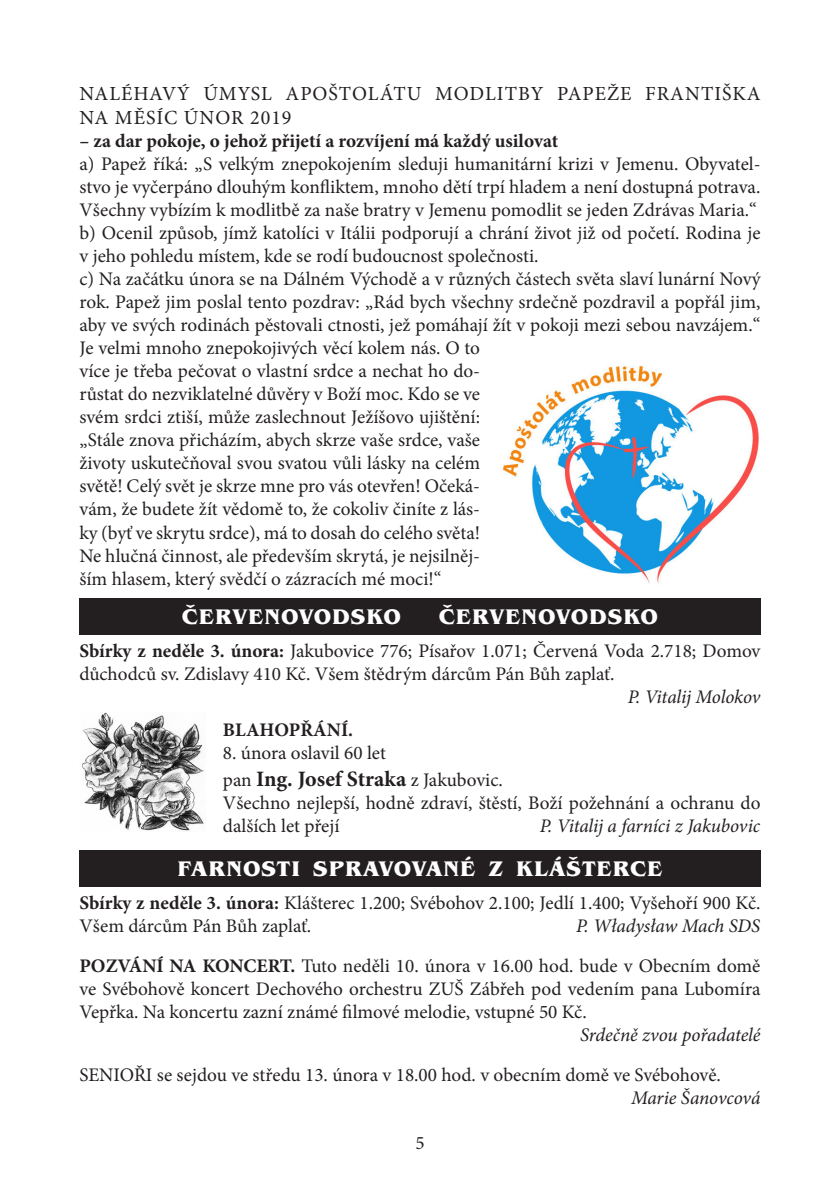
<style>
.page{position:relative;width:840px;height:1191px;background:#fff}
.page>*{position:absolute;margin:0;border:0;box-sizing:border-box;transform-origin:0 0}
.t1{font:700 22px "Minion Pro";letter-spacing:-.005em;color:#231f20}
.t2{font:700 21.8px "Benguiat Itc TOT";letter-spacing:.045em;color:#fff}
.t3{font:20px/24px "Minion Pro";letter-spacing:.05em;color:#231f20}
.t4{font:19.2px/23px "Minion Pro";color:#231f20}
.t5{font:italic 19.2px "Minion Pro";letter-spacing:-.01em;color:#231f20}
.t6{font:700 19.2px "Minion Pro";color:#231f20}
.t7{font:19px "Minion Pro";color:#231f20}
.s1{font-weight:700}
.s2{font-weight:400;font-size:19.2px}
.s3{font-style:italic}
</style>
<div class="page">
<img style="left:81px;top:713px;width:123px;height:118px">
<div style="left:79px;top:598px;width:681px;height:36px;background:#231f20"></div>
<div style="left:79px;top:850px;width:681px;height:36px;background:#231f20"></div>
<img style="left:502px;top:365px;width:257px;height:219px">
<p class="t3" style="left:79px;top:81px;width:682px">NALÉHAVÝ ÚMYSL APOŠTOLÁTU MODLITBY PAPEŽE FRANTIŠKA<br>NA MĚSÍC ÚNOR 2019</p>
<p class="t6" style="left:79px;top:127px;width:480px">– za dar pokoje, o jehož přijetí a rozvíjení má každý usilovat</p>
<p class="t4" style="left:79px;top:152px;width:682px">a) Papež říká: „S velkým znepokojením sleduji humanitární krizi v Jemenu. Obyvatel&shy;stvo je vyčerpáno dlouhým konfliktem, mnoho dětí trpí hladem a není dostupná potrava.<br>Všechny vybízím k modlitbě za naše bratry v Jemenu pomodlit se jeden Zdrávas Maria.“ b) Ocenil způsob, jímž katolíci v Itálii podporují a chrání život již od početí. Rodina je v jeho pohledu místem, kde se rodí budoucnost společnosti.<br>c) Na začátku února se na Dálném Východě a v různých částech světa slaví lunární Nový rok. Papež jim poslal tento pozdrav: „Rád bych všechny srdečně pozdravil a popřál jim, aby ve svých rodinách pěstovali ctnosti, jež pomáhají žít v pokoji mezi sebou navzájem.“ Je velmi mnoho znepokojivých věcí kolem nás. O to<br>více je třeba pečovat o vlastní srdce a nechat ho do-<br>růstat do nezviklatelné důvěry v Boží moc. Kdo se ve<br>svém srdci ztiší, může zaslechnout Ježíšovo ujištění:<br>„Stále znova přicházím, abych skrze vaše srdce, vaše<br>životy uskutečňoval svou svatou vůli lásky na celém<br>světě! Celý svět je skrze mne pro vás otevřen! Očeká-<br>vám, že budete žít vědomě to, že cokoliv činíte z lás-<br>ky (byť ve skrytu srdce), má to dosah do celého světa!<br>Ne hlučná činnost, ale především skrytá, je nejsilněj-<br>ším hlasem, který svědčí o zázracích mé moci!“</p>
<p class="t2" style="left:182px;top:604px;width:221px">ČERVENOVODSKO</p>
<p class="t2" style="left:438px;top:604px;width:221px">ČERVENOVODSKO</p>
<p class="t4" style="left:79px;top:640px;width:682px"><span class="s1">Sbírky z neděle 3. února:</span> Jakubovice 776; Písařov 1.071; Červená Voda 2.718; Domov důchodců sv. Zdislavy 410 Kč. Všem štědrým dárcům Pán Bůh zaplať.</p>
<p class="t5" style="left:627px;top:684px;width:134px">P. Vitalij Molokov</p>
<p class="t6" style="left:223px;top:716px;width:132px">BLAHOPŘÁNÍ.</p>
<p class="t4" style="left:223px;top:741px;width:164px">8. února oslavil 60 let</p>
<p class="t1" style="left:223px;top:763px;width:281px"><span class="s2">pan</span> Ing. Josef Straka <span class="s2">z Jakubovic.</span></p>
<p class="t4" style="left:223px;top:791px;width:539px">Všechno nejlepší, hodně zdraví, štěstí, Boží požehnání a ochranu do dalších let přejí</p>
<p class="t5" style="left:539px;top:812px;width:222px">P. Vitalij a farníci z Jakubovic</p>
<p class="t2" style="left:177px;top:856px;width:486px">FARNOSTI SPRAVOVANÉ Z KLÁŠTERCE</p>
<p class="t4" style="left:79px;top:891px;width:682px"><span class="s1">Sbírky z neděle 3. února:</span> Klášterec 1.200; Svébohov 2.100; Jedlí 1.400; Vyšehoří 900 Kč.<br>Všem dárcům Pán Bůh zaplať.</p>
<p class="t4" style="left:79px;top:906px;width:682px;line-height:39.8px;text-align:right"><span class="s3">P. Władysław Mach SDS<br></span><span class="s1">POZVÁNÍ NA KONCERT.</span> Tuto neděli 10. února v 16.00 hod. bude v Obecním domě</p>
<p class="t4" style="left:79px;top:977px;width:682px">ve Svébohově koncert Dechového orchestru ZUŠ Zábřeh pod vedením pana Lubomíra<br>Vepřka. Na koncertu zazní známé filmové melodie, vstupné 50 Kč.</p>
<p class="t5" style="left:579px;top:1022px;width:182px">Srdečně zvou pořadatelé</p>
<p class="t4" style="left:79px;top:1063px;width:642px">SENIOŘI se sejdou ve středu 13. února v 18.00 hod. v obecním domě ve Svébohově.</p>
<p class="t5" style="left:630px;top:1085px;width:131px">Marie Šanovcová</p>
<p class="t7" style="left:415px;top:1130px;width:11px">5</p>
</div>
